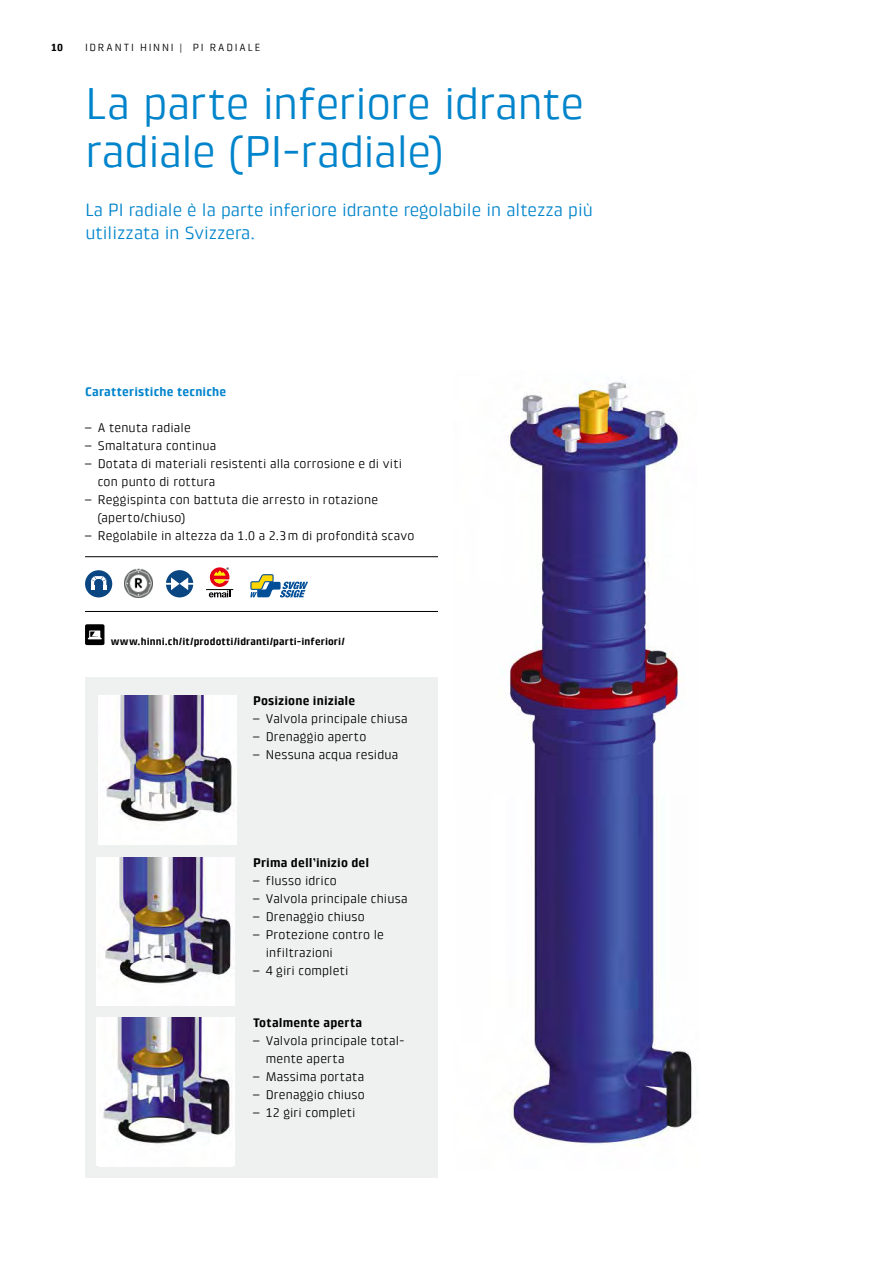
<style>
.page{position:relative;width:893px;height:1263px;background:#fff}
.page>*{position:absolute;margin:0;border:0;box-sizing:border-box;transform-origin:0 0}
.t1{font:45px/48px "Klint Pro";letter-spacing:-.015em;color:#0084cb}
.t2{font:18px/22.5px "Klintfor BKW";color:#0084cb}
.t3{font:12.75px/18px "Klint Pro";letter-spacing:.015em;color:#000}
.t4{font:700 12.75px "Klint Pro";letter-spacing:.01em;color:#000}
.t5{font:700 12.75px "Klint Pro";letter-spacing:.01em;color:#0084cb}
.t6{font:700 10.5px "Klintfor BKW";letter-spacing:.01em;color:#000}
.t7{font:10.5px "Klint Pro";letter-spacing:.18em;color:#000}
.t8{font:700 10.5px "Klint Pro";color:#000}
</style>
<div class="page">
<div style="left:85px;top:677px;width:353px;height:501px;background:#eff0f0"></div>
<hr style="left:85px;top:556px;width:353px;height:1px;background:#000">
<hr style="left:85px;top:611px;width:353px;height:1px;background:#000">
<div style="left:85px;top:570px;width:27px;height:27px;background:#094682;border-radius:50%"></div>
<svg style="left:91px;top:576px;width:15px;height:14px"></svg>
<img style="left:124px;top:569px;width:28px;height:28px">
<svg style="left:166px;top:570px;width:27px;height:27px"></svg>
<svg style="left:206px;top:567px;width:27px;height:30px"></svg>
<svg style="left:250px;top:574px;width:58px;height:23px"></svg>
<svg style="left:85px;top:624px;width:19px;height:21px"></svg>
<img style="left:509px;top:381px;width:184px;height:765px">
<img style="left:99px;top:696px;width:138px;height:148px">
<img style="left:97px;top:857px;width:137px;height:149px">
<div style="left:97px;top:1017px;width:138px;height:149px;background:#fff"></div>
<img style="left:103px;top:1017px;width:129px;height:127px">
<p class="t8" style="left:51px;top:41px;width:13px">10</p>
<p class="t7" style="left:85px;top:41px;width:177px">IDRANTI HINNI | PI RADIALE</p>
<h1 class="t1" style="left:85px;top:80px;width:500px">La parte inferiore idrante radiale (PI-radiale)</h1>
<h2 class="t2" style="left:85px;top:199px;width:509px">La PI radiale è la parte inferiore idrante regolabile in altezza più utilizzata in Svizzera.</h2>
<p class="t5" style="left:85px;top:384px;width:143px">Caratteristiche tecniche</p>
<p class="t3" style="left:85px;top:419px;width:107px">– A tenuta radiale</p>
<p class="t3" style="left:85px;top:437px;width:133px">– Smaltatura continua</p>
<p class="t3" style="left:98px;top:455px;width:306px;text-indent:-13px">– Dotata di materiali resistenti alla corrosione e di viti con punto di rottura</p>
<p class="t3" style="left:98px;top:491px;width:282px;text-indent:-13px">– Reggispinta con battuta die arresto in rotazione (aperto/chiuso)</p>
<p class="t3" style="left:85px;top:527px;width:331px">– Regolabile in altezza da 1.0 a 2.3 m di profondità scavo</p>
<p class="t6" style="left:111px;top:635px;width:236px">www.hinni.ch/it/prodotti/idranti/parti-inferiori/</p>
<p class="t4" style="left:253px;top:694px;width:104px">Posizione iniziale</p>
<p class="t3" style="left:253px;top:710px;width:156px">– Valvola principale chiusa</p>
<p class="t3" style="left:253px;top:728px;width:115px">– Drenaggio aperto</p>
<p class="t3" style="left:253px;top:746px;width:147px">– Nessuna acqua residua</p>
<p class="t4" style="left:253px;top:855px;width:118px">Prima dell’inizio del</p>
<p class="t3" style="left:253px;top:871px;width:85px">– flusso idrico</p>
<p class="t3" style="left:253px;top:889px;width:156px">– Valvola principale chiusa</p>
<p class="t3" style="left:253px;top:907px;width:113px">– Drenaggio chiuso</p>
<p class="t3" style="left:266px;top:925px;width:120px;text-indent:-13px">– Protezione contro le infiltrazioni</p>
<p class="t3" style="left:253px;top:961px;width:97px">– 4 giri completi</p>
<p class="t4" style="left:253px;top:1016px;width:111px">Totalmente aperta</p>
<p class="t3" style="left:266px;top:1032px;width:140px;text-indent:-13px">– Valvola principale total&shy;mente aperta</p>
<p class="t3" style="left:253px;top:1068px;width:113px">– Massima portata</p>
<p class="t3" style="left:253px;top:1086px;width:113px">– Drenaggio chiuso</p>
<p class="t3" style="left:253px;top:1104px;width:104px">– 12 giri completi</p>
</div>
